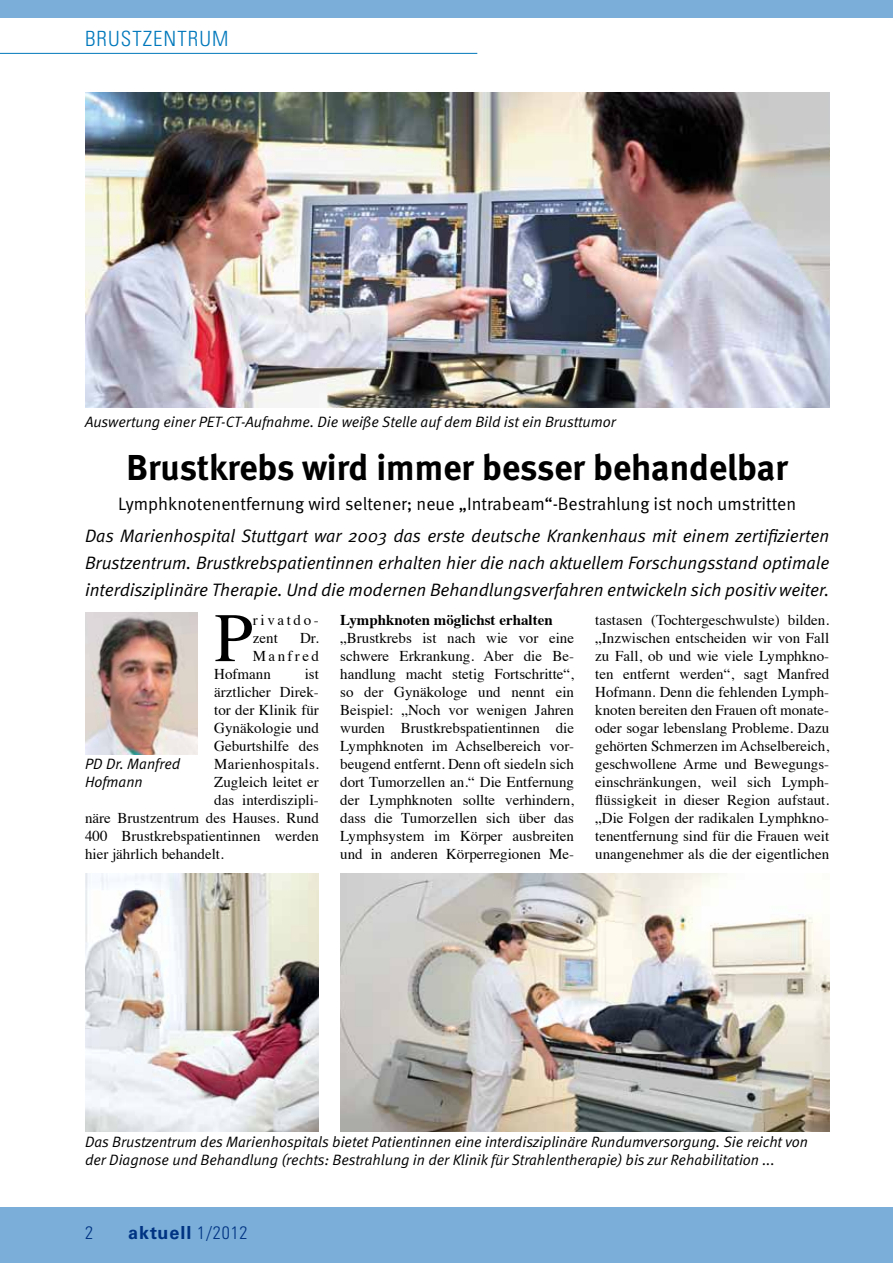
<style>
.page{position:relative;width:893px;height:1263px;background:#fff}
.page>*{position:absolute;margin:0;border:0;box-sizing:border-box;transform-origin:0 0}
.t1{font:69.45px "Times";color:#000}
.t2{font:700 36px "Meta";color:#000}
.t3{font:300 condensed 21px "Univers";letter-spacing:.05em;color:#0078bb}
.t4{font:italic 18px/27px "Meta Normal";color:#000;text-align:justify}
.t5{font:18px "Meta Normal";color:#000}
.t6{font:700 18px "Univers";letter-spacing:.05em;color:#003382}
.t7{font:300 condensed 18px "Univers";color:#003382}
.t8{font:15px/18px "Times";color:#000;text-align:justify}
.t9{font:italic 15px/18px "Meta Normal";color:#000}
.t10{font:700 15px "Times";color:#000}
.t11{font:15px "Times";letter-spacing:.02em;color:#000}
.t12{font:15px/18px "Times";letter-spacing:.175em;color:#000}
.t13{font:15px "Times";letter-spacing:.16em;color:#000}
.s1{font-weight:300;font-stretch:condensed}
</style>
<div class="page">
<div style="left:0;top:1208px;width:893px;height:55px;background:#7bafda"></div>
<div style="left:0;top:0;width:893px;height:17px;background:#7bafda"></div>
<hr style="left:0;top:53px;width:477px;height:1px;background:#0078bb">
<img style="left:85px;top:93px;width:744px;height:314px">
<img style="left:85px;top:612px;width:112px;height:143px">
<img style="left:340px;top:873px;width:489px;height:258px">
<img style="left:85px;top:873px;width:234px;height:258px">
<h3 class="t3" style="left:85px;top:26px;width:145px">BRUSTZENTRUM</h3>
<p class="t9" style="left:85px;top:413px;width:532px">Auswertung einer PET-CT-Aufnahme. Die weiße Stelle auf dem Bild ist ein Brusttumor</p>
<h2 class="t2" style="left:126px;top:446px;width:663px">Brustkrebs wird immer besser behandelbar</h2>
<p class="t5" style="left:118px;top:493px;width:680px">Lymphknotenentfernung wird seltener; neue „Intrabeam“-Bestrahlung ist noch umstritten</p>
<p class="t4" style="left:85px;top:522px;width:746px">Das Marienhospital Stuttgart war 2003 das erste deutsche Krankenhaus mit einem zertifizierten Brustzentrum. Brustkrebspatientinnen erhalten hier die nach aktuellem Forschungsstand optimale interdisziplinäre Therapie. Und die modernen Behandlungsverfahren entwickeln sich positiv weiter.</p>
<h1 class="t1" style="left:214px;top:573px;width:40px">P</h1>
<p class="t12" style="left:253px;top:610px;width:67px">rivatdo&shy;zent</p>
<p class="t8" style="left:300px;top:628px;width:20px">Dr.</p>
<p class="t13" style="left:253px;top:642px;width:67px">Manfred</p>
<p class="t8" style="left:214px;top:664px;width:58px">Hofmann</p>
<p class="t8" style="left:305px;top:664px;width:16px">ist</p>
<p class="t8" style="left:214px;top:682px;width:106px">ärztlicher Direk-</p>
<p class="t8" style="left:214px;top:700px;width:106px">tor der Klinik für</p>
<p class="t8" style="left:214px;top:718px;width:106px">Gynäkologie und</p>
<p class="t8" style="left:214px;top:736px;width:106px">Geburtshilfe des</p>
<p class="t11" style="left:214px;top:750px;width:106px">Marienhospitals.</p>
<p class="t8" style="left:214px;top:772px;width:106px">Zugleich leitet er</p>
<p class="t8" style="left:214px;top:790px;width:106px">das interdiszipli-</p>
<p class="t8" style="left:85px;top:808px;width:235px">näre Brustzentrum des Hauses. Rund</p>
<p class="t8" style="left:85px;top:826px;width:235px">400 Brustkrebspatientinnen werden</p>
<p class="t8" style="left:85px;top:844px;width:140px">hier jährlich behandelt.</p>
<p class="t9" style="left:85px;top:755px;width:97px">PD Dr. Manfred<br>Hofmann</p>
<p class="t10" style="left:340px;top:606px;width:214px">Lymphknoten möglichst erhalten</p>
<p class="t8" style="left:340px;top:628px;width:235px">„Brustkrebs ist nach wie vor eine schwere Erkrankung. Aber die Be&shy;handlung macht stetig Fortschritte“, so der Gynäkologe und nennt ein Beispiel: „Noch vor wenigen Jahren wurden Brustkrebspatientinnen die Lymphknoten im Achselbereich vor&shy;beugend entfernt. Denn oft siedeln sich dort Tumorzellen an.“ Die Entfernung der Lymphknoten sollte verhindern, dass die Tumorzellen sich über das Lymphsystem im Körper ausbreiten und in anderen Körperregionen Me-</p>
<p class="t8" style="left:595px;top:610px;width:235px">tastasen (Tochtergeschwulste) bilden. „Inzwischen entscheiden wir von Fall zu Fall, ob und wie viele Lymphkno&shy;ten entfernt werden“, sagt Manfred Hofmann. Denn die fehlenden Lymph&shy;knoten bereiten den Frauen oft monate&shy;oder sogar lebenslang Probleme. Dazu gehörten Schmerzen im Achselbereich, geschwollene Arme und Bewegungs&shy;einschränkungen, weil sich Lymph&shy;flüssigkeit in dieser Region aufstaut. „Die Folgen der radikalen Lymphkno&shy;tenentfernung sind für die Frauen weit unangenehmer als die der eigentlichen</p>
<p class="t9" style="left:85px;top:1133px;width:724px">Das Brustzentrum des Marienhospitals bietet Patientinnen eine interdisziplinäre Rundumversorgung. Sie reicht von der Diagnose und Behandlung (rechts: Bestrahlung in der Klinik für Strahlentherapie) bis zur Rehabilitation ...</p>
<p class="t7" style="left:85px;top:1222px;width:9px">2</p>
<p class="t6" style="left:128px;top:1222px;width:121px">aktuell <span class="s1">1/2012</span></p>
</div>
